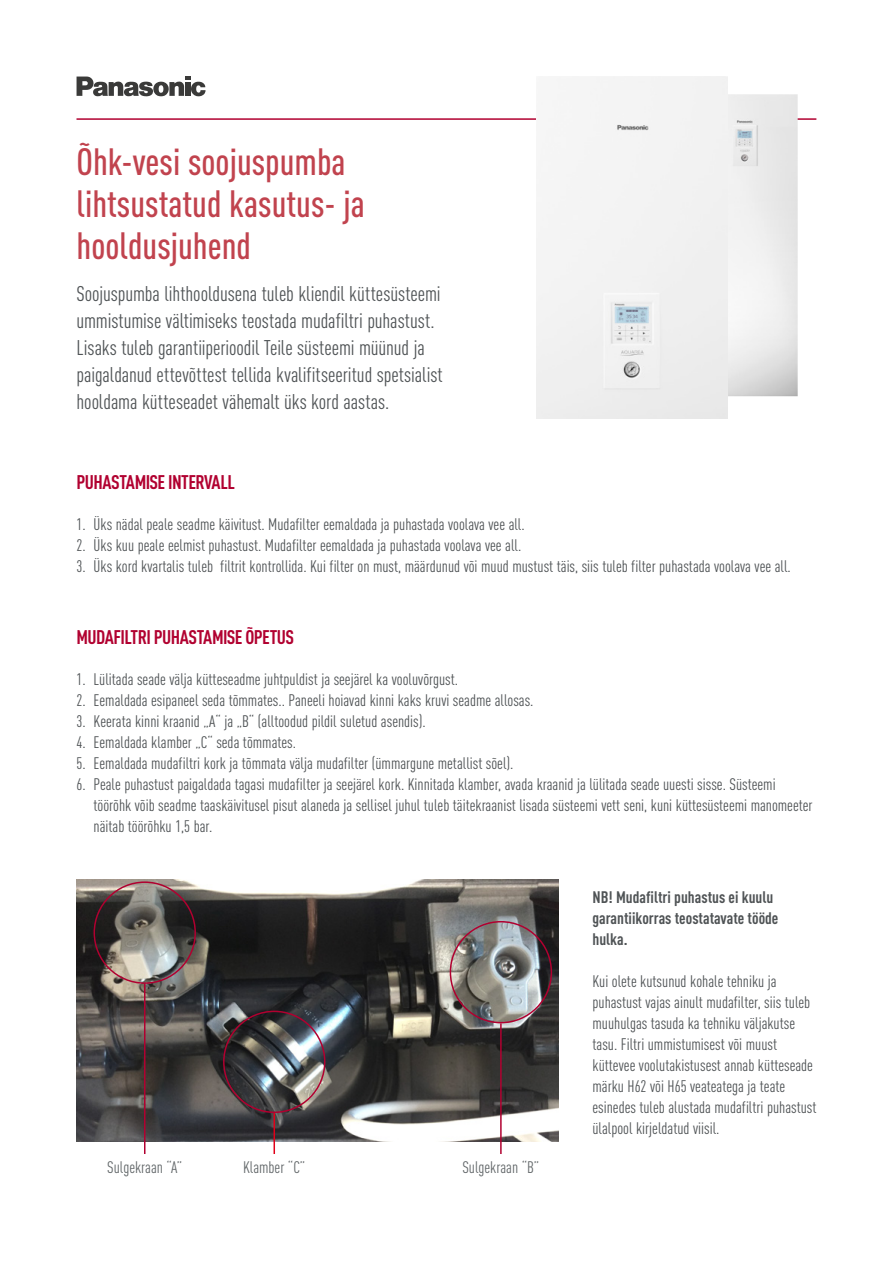
<style>
.page{position:relative;width:893px;height:1263px;background:#fff}
.page>*{position:absolute;margin:0;border:0;box-sizing:border-box;transform-origin:0 0}
.t1{font:500 37.5px/42px "DIN Cond";color:#c1434e}
.t2{font:21px/27px "DIN Cond";letter-spacing:-.005em;color:#4f5355}
.t3{font:700 19.5px "DIN Cond";letter-spacing:-.03em;color:#b10030}
.t4{font:16.5px/21px "DIN Cond";color:#4f5355}
.t5{font:700 16.5px/21px "DIN Cond";color:#4f5355}
.t6{font:16.5px "DIN Cond";color:#626769}
</style>
<div class="page">
<hr style="left:76px;top:118px;width:740px;height:2px;background:#b10030">
<img style="left:77px;top:880px;width:481px;height:261px">
<svg style="left:77px;top:77px;width:129px;height:19px"></svg>
<img style="left:728px;top:94px;width:70px;height:302px">
<div style="left:537px;top:77px;width:191px;height:341px;background:#f2f2f2"></div>
<div style="left:94px;top:881px;width:102px;height:103px;border:2px solid #b10030;border-radius:50%"></div>
<div style="left:450px;top:921px;width:102px;height:102px;border:2px solid #b10030;border-radius:50%"></div>
<div style="left:223px;top:1010px;width:102px;height:103px;border:2px solid #b10030;border-radius:50%"></div>
<hr style="left:144px;top:984px;width:1px;height:170px;background:#b10030">
<hr style="left:500px;top:1023px;width:2px;height:131px;background:#b10030">
<hr style="left:274px;top:1113px;width:1px;height:41px;background:#e00019">
<h1 class="t1" style="left:77px;top:140px;width:290px">Õhk-vesi soojuspumba lihtsustatud kasutus- ja hooldusjuhend</h1>
<p class="t2" style="left:77px;top:280px;width:368px">Soojuspumba lihthooldusena tuleb kliendil küttesüsteemi ummistumise vältimiseks teostada mudafiltri puhastust.<br>Lisaks tuleb garantiiperioodil Teile süsteemi müünud ja paigaldanud ettevõttest tellida kvalifitseeritud spetsialist hooldama kütteseadet vähemalt üks kord aastas.</p>
<p class="t3" style="left:77px;top:470px;width:160px">PUHASTAMISE INTERVALL</p>
<p class="t4" style="left:77px;top:513px;width:450px">1. Üks nädal peale seadme käivitust. Mudafilter eemaldada ja puhastada voolava vee all.</p>
<p class="t4" style="left:77px;top:534px;width:446px">2. Üks kuu peale eelmist puhastust. Mudafilter eemaldada ja puhastada voolava vee all.</p>
<p class="t4" style="left:77px;top:555px;width:716px">3. Üks kord kvartalis tuleb filtrit kontrollida. Kui filter on must, määrdunud või muud mustust täis, siis tuleb filter puhastada voolava vee all.</p>
<p class="t3" style="left:77px;top:625px;width:219px">MUDAFILTRI PUHASTAMISE ÕPETUS</p>
<p class="t4" style="left:77px;top:668px;width:383px">1. Lülitada seade välja kütteseadme juhtpuldist ja seejärel ka vooluvõrgust.</p>
<p class="t4" style="left:77px;top:689px;width:458px">2. Eemaldada esipaneel seda tõmmates.. Paneeli hoiavad kinni kaks kruvi seadme allosas.</p>
<p class="t4" style="left:77px;top:710px;width:351px">3. Keerata kinni kraanid „A“ ja „B“ (alltoodud pildil suletud asendis).</p>
<p class="t4" style="left:77px;top:731px;width:221px">4. Eemaldada klamber „C“ seda tõmmates.</p>
<p class="t4" style="left:77px;top:752px;width:438px">5. Eemaldada mudafiltri kork ja tõmmata välja mudafilter (ümmargune metallist sõel).</p>
<p class="t4" style="left:94px;top:773px;width:721px;text-indent:-17px">6. Peale puhastust paigaldada tagasi mudafilter ja seejärel kork. Kinnitada klamber, avada kraanid ja lülitada seade uuesti sisse. Süsteemi töörõhk võib seadme taaskäivitusel pisut alaneda ja sellisel juhul tuleb täitekraanist lisada süsteemi vett seni, kuni küttesüsteemi manomeeter näitab töörõhku 1,5 bar.</p>
<p class="t6" style="left:107px;top:1158px;width:76px">Sulgekraan “A”</p>
<p class="t6" style="left:243px;top:1158px;width:64px">Klamber “C”</p>
<p class="t6" style="left:462px;top:1158px;width:78px">Sulgekraan “B”</p>
<p class="t5" style="left:592px;top:886px;width:187px">NB! Mudafiltri puhastus ei kuulu garantiikorras teostatavate tööde hulka.</p>
<p class="t4" style="left:592px;top:970px;width:225px">Kui olete kutsunud kohale tehniku ja puhastust vajas ainult mudafilter, siis tuleb muuhulgas tasuda ka tehniku väljakutse tasu. Filtri ummistumisest või muust küttevee voolutakistusest annab kütteseade märku H62 või H65 veateatega ja teate esinedes tuleb alustada mudafiltri puhastust ülalpool kirjeldatud viisil.</p>
</div>
